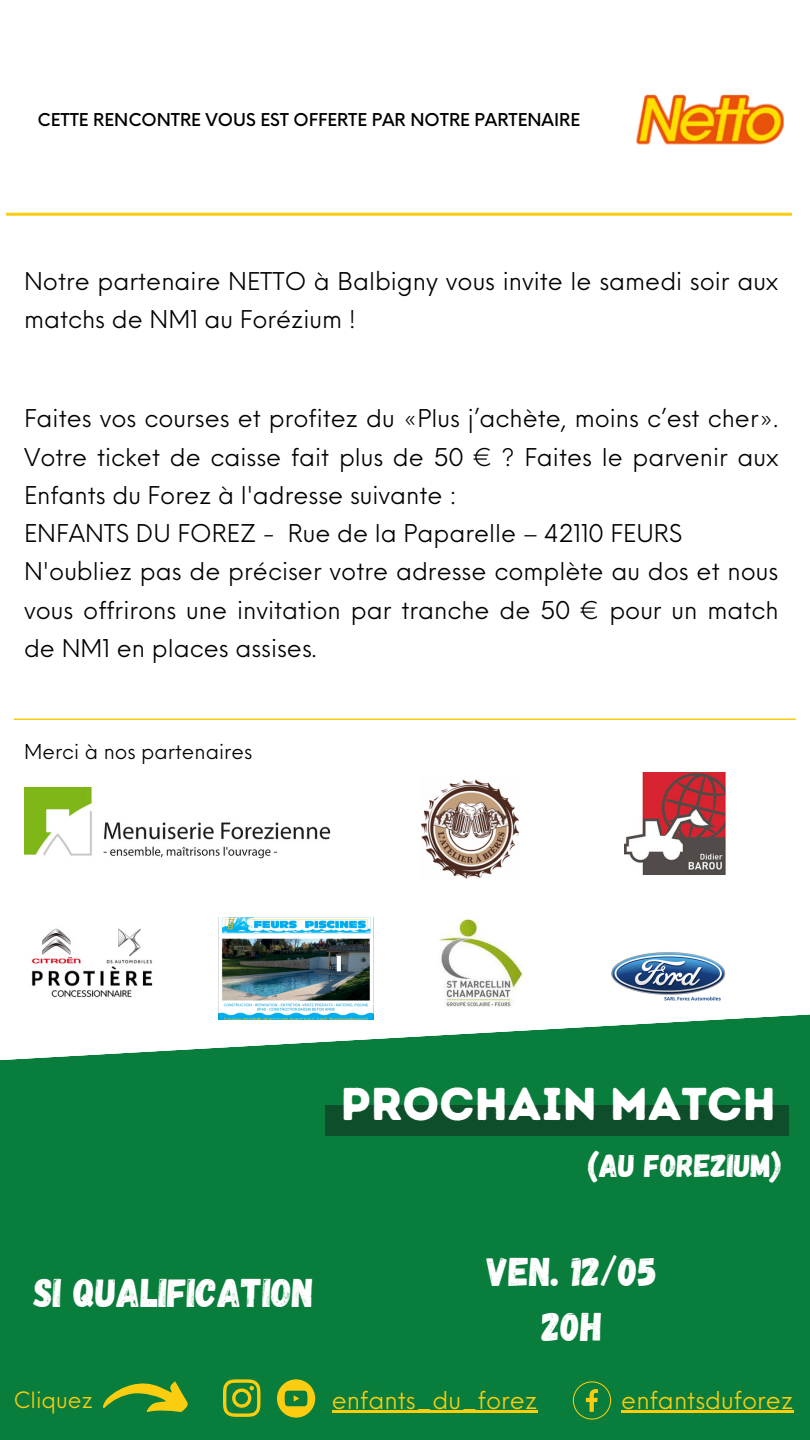
<style>
.page{position:relative;width:810px;height:1440px;background:#fff}
.page>*{position:absolute;margin:0;border:0;box-sizing:border-box;transform-origin:0 0}
.t1{font:46px "Intro Rust Base";color:#fff}
.t2{font:40px/55.5px "Gagalin";color:#fff;text-align:center}
.t3{font:32px "Gagalin";color:#fff}
.t4{font:24px "Neue Einstellung";color:#fbcd11}
.t5{font:23.9px/38.2px "Neue Einstellung";color:#000}
.t6{font:22px "Neue Einstellung";color:#fbcd11}
.t7{font:20px "Neue Einstellung";color:#000}
.t8{font:500 17.3px "Neue Einstellung";letter-spacing:-.005em;color:#000}
</style>
<div class="page">
<hr style="left:14px;top:719px;width:782px;height:1px;background:#fbcd11">
<img style="left:24px;top:788px;width:307px;height:71px">
<img style="left:421px;top:779px;width:98px;height:99px">
<img style="left:31px;top:928px;width:122px;height:70px">
<img style="left:624px;top:772px;width:102px;height:103px">
<img style="left:218px;top:917px;width:156px;height:92px">
<img style="left:438px;top:919px;width:86px;height:88px">
<svg style="left:0;top:1009px;width:810px;height:431px;background:#198548"></svg>
<div style="left:325px;top:1105px;width:463px;height:30px;background:#0e4e2a"></div>
<svg style="left:223px;top:1379px;width:37px;height:38px"></svg>
<svg style="left:573px;top:1381px;width:38px;height:39px"></svg>
<svg style="left:277px;top:1379px;width:38px;height:39px"></svg>
<svg style="left:103px;top:1381px;width:85px;height:31px;background:#729f28"></svg>
<img style="left:604px;top:952px;width:133px;height:58px">
<hr style="left:332px;top:1411px;width:205px;height:2px;background:#fbcd11">
<hr style="left:621px;top:1411px;width:172px;height:2px;background:#fbcd11">
<hr style="left:6px;top:213px;width:786px;height:3px;background:#fbcd11">
<img style="left:636px;top:94px;width:148px;height:51px">
<p class="t8" style="left:38px;top:104px;width:544px">CETTE RENCONTRE VOUS EST OFFERTE PAR NOTRE PARTENAIRE</p>
<p class="t5" style="left:24px;top:259px;width:756px">Notre partenaire NETTO à Balbigny vous invite le samedi soir aux matchs de NM1 au Forézium !</p>
<p class="t5" style="left:24px;top:397px;width:756px">Faites vos courses et profitez du «Plus j’achète, moins c’est cher».<br>Votre ticket de caisse fait plus de 50 € ? Faites le parvenir aux Enfants du Forez à l'adresse suivante :<br>ENFANTS DU FOREZ - Rue de la Paparelle – 42110 FEURS N'oubliez pas de préciser votre adresse complète au dos et nous vous offrirons une invitation par tranche de 50 € pour un match de NM1 en places assises.</p>
<p class="t7" style="left:24px;top:734px;width:230px">Merci à nos partenaires</p>
<h1 class="t1" style="left:340px;top:1077px;width:437px">PROCHAIN MATCH</h1>
<h3 class="t3" style="left:587px;top:1145px;width:196px">(AU FOREZIUM)</h3>
<h2 class="t2" style="left:34px;top:1263px;width:281px">SI QUALIFICATION</h2>
<p class="t6" style="left:13px;top:1380px;width:81px">Cliquez</p>
<h2 class="t2" style="left:487px;top:1242px;width:172px">VEN. 12/05<br>20H</h2>
<p class="t4" style="left:332px;top:1379px;width:207px">enfants_du_forez</p>
<p class="t4" style="left:621px;top:1379px;width:174px">enfantsduforez</p>
</div>
